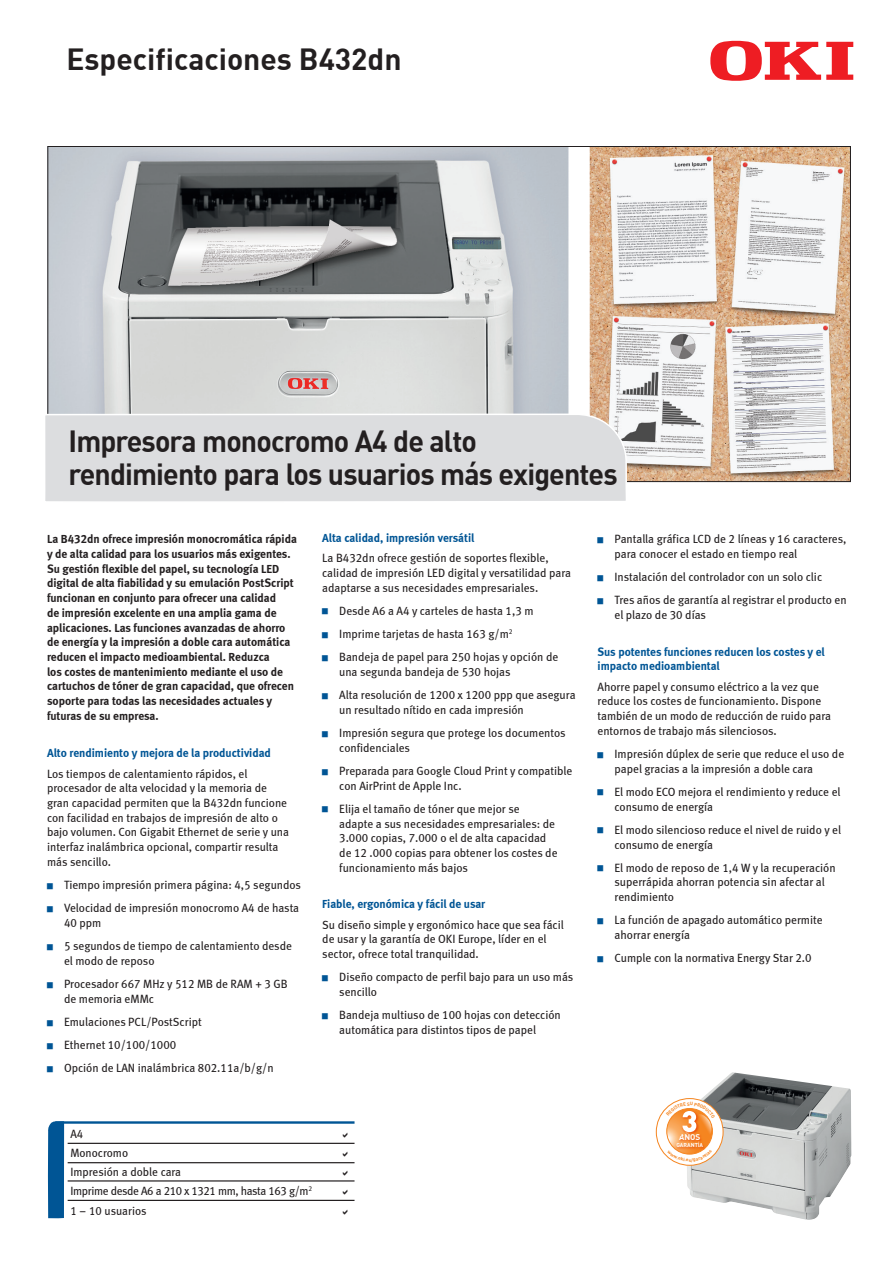
<style>
.page{position:relative;width:893px;height:1263px;background:#fff}
.page>*{position:absolute;margin:0;border:0;box-sizing:border-box;transform-origin:0 0}
.MainSubHead{font:700 30px/33px "DIN";letter-spacing:-.03em;color:#231f20;scale:.95 1}
.MainSubHead-2{font:700 30px "DIN";color:#231f20}
.BodyText{font:12px/14.7px "Meta Book LF";color:#231f20;scale:.96 1}
.BodyText-2{font:12px/14.7px "Meta Bold LF";color:#231f20;scale:.96 1}
.BodyText-3{font:12px/14.7px "Meta Bold LF";color:#005595;scale:.96 1}
.BodyText-4{font:12px "Meta Book LF";color:#231f20;scale:.95 1}
.BodyText-5{font:12px "Meta Book LF";letter-spacing:-.03em;color:#231f20;scale:.95 1}
.t1{font:700 8.25px "DIN Pro";color:#fff}
.t2{font:700 5.55px "DIN Pro";color:#fff}
</style>
<div class="page">
<img style="left:49px;top:148px;width:800px;height:332px">
<svg style="left:710px;top:41px;width:143px;height:40px"></svg>
<div style="left:48px;top:1121px;width:16px;height:97px;background:#005595"></div>
<hr style="left:55px;top:1121px;width:300px;height:3px;background:#005595">
<hr style="left:68px;top:1143px;width:287px;height:1px;background:#231f20">
<hr style="left:68px;top:1162px;width:287px;height:1px;background:#231f20">
<hr style="left:68px;top:1180px;width:287px;height:1px;background:#231f20">
<hr style="left:68px;top:1200px;width:287px;height:1px;background:#231f20">
<div style="left:45px;top:413px;width:583px;height:89px;background:#dcdddf"></div>
<img style="left:687px;top:1072px;width:164px;height:148px">
<svg style="left:656px;top:1098px;width:68px;height:68px"></svg>
<p class="MainSubHead-2" style="left:66px;top:39px;width:337px">Especificaciones B432dn</p>
<p class="MainSubHead" style="left:69px;top:423px;width:579px">Impresora monocromo A4 de alto rendimiento para los usuarios más exigentes</p>
<p class="BodyText-2" style="left:47px;top:532px;width:262px">La B432dn ofrece impresión monocromática rápida y de alta calidad para los usuarios más exigentes.<br>Su gestión flexible del papel, su tecnología LED digital de alta fiabilidad y su emulación PostScript funcionan en conjunto para ofrecer una calidad<br>de impresión excelente en una amplia gama de aplicaciones. Las funciones avanzadas de ahorro de energía y la impresión a doble cara automática reducen el impacto medioambiental. Reduzca<br>los costes de mantenimiento mediante el uso de cartuchos de tóner de gran capacidad, que ofrecen soporte para todas las necesidades actuales y futuras de su empresa.</p>
<p class="BodyText-3" style="left:47px;top:745px;width:235px">Alto rendimiento y mejora de la productividad</p>
<p class="BodyText" style="left:47px;top:766px;width:254px">Los tiempos de calentamiento rápidos, el procesador de alta velocidad y la memoria de gran capacidad permiten que la B432dn funcione con facilidad en trabajos de impresión de alto o bajo volumen. Con Gigabit Ethernet de serie y una interfaz inalámbrica opcional, compartir resulta más sencillo.</p>
<p class="BodyText" style="left:64px;top:877px;width:248px">Tiempo impresión primera página: 4,5 segundos</p>
<p class="BodyText" style="left:64px;top:901px;width:246px">Velocidad de impresión monocromo A4 de hasta<br>40 ppm</p>
<p class="BodyText" style="left:64px;top:938px;width:239px">5 segundos de tiempo de calentamiento desde el modo de reposo</p>
<p class="BodyText" style="left:64px;top:976px;width:234px">Procesador 667 MHz y 512 MB de RAM + 3 GB de memoria eMMc</p>
<p class="BodyText" style="left:64px;top:1014px;width:145px">Emulaciones PCL/PostScript</p>
<p class="BodyText" style="left:64px;top:1037px;width:118px">Ethernet 10/100/1000</p>
<p class="BodyText" style="left:64px;top:1061px;width:220px">Opción de LAN inalámbrica 802.11a/b/g/n</p>
<p class="BodyText-3" style="left:322px;top:530px;width:160px">Alta calidad, impresión versátil</p>
<p class="BodyText" style="left:322px;top:551px;width:261px">La B432dn ofrece gestión de soportes flexible, calidad de impresión LED digital y versatilidad para adaptarse a sus necesidades empresariales.</p>
<p class="BodyText" style="left:339px;top:603px;width:204px">Desde A6 a A4 y carteles de hasta 1,3 m</p>
<p class="BodyText" style="left:339px;top:626px;width:182px">Imprime tarjetas de hasta 163 g/m<sup>2</sup></p>
<p class="BodyText" style="left:339px;top:650px;width:230px">Bandeja de papel para 250 hojas y opción de una segunda bandeja de 530 hojas</p>
<p class="BodyText" style="left:339px;top:687px;width:248px">Alta resolución de 1200 x 1200 ppp que asegura un resultado nítido en cada impresión</p>
<p class="BodyText" style="left:339px;top:725px;width:237px">Impresión segura que protege los documentos confidenciales</p>
<p class="BodyText" style="left:339px;top:763px;width:244px">Preparada para Google Cloud Print y compatible con AirPrint de Apple Inc.</p>
<p class="BodyText" style="left:339px;top:801px;width:229px">Elija el tamaño de tóner que mejor se<br>adapte a sus necesidades empresariales: de 3.000 copias, 7.000 o el de alta capacidad de 12 .000 copias para obtener los costes de funcionamiento más bajos</p>
<p class="BodyText-3" style="left:322px;top:896px;width:171px">Fiable, ergonómica y fácil de usar</p>
<p class="BodyText" style="left:322px;top:917px;width:253px">Su diseño simple y ergonómico hace que sea fácil de usar y la garantía de OKI Europe, líder en el sector, ofrece total tranquilidad.</p>
<p class="BodyText" style="left:339px;top:969px;width:245px">Diseño compacto de perfil bajo para un uso más sencillo</p>
<p class="BodyText" style="left:339px;top:1007px;width:232px">Bandeja multiuso de 100 hojas con detección automática para distintos tipos de papel</p>
<p class="BodyText-4" style="left:70px;top:1126px;width:15px">A4</p>
<p class="BodyText-4" style="left:70px;top:1145px;width:62px">Monocromo</p>
<p class="BodyText-4" style="left:70px;top:1165px;width:118px">Impresión a doble cara</p>
<p class="BodyText-5" style="left:70px;top:1184px;width:256px">Imprime desde A6 a 210 x 1321 mm, hasta 163 g/m<sup>2</sup></p>
<p class="BodyText-4" style="left:70px;top:1203px;width:82px">1 – 10 usuarios</p>
<p class="BodyText" style="left:614px;top:532px;width:243px">Pantalla gráfica LCD de 2 líneas y 16 caracteres, para conocer el estado en tiempo real</p>
<p class="BodyText" style="left:614px;top:569px;width:218px">Instalación del controlador con un solo clic</p>
<p class="BodyText" style="left:614px;top:593px;width:243px">Tres años de garantía al registrar el producto en el plazo de 30 días</p>
<p class="BodyText-3" style="left:597px;top:644px;width:238px">Sus potentes funciones reducen los costes y el impacto medioambiental</p>
<p class="BodyText" style="left:597px;top:679px;width:245px">Ahorre papel y consumo eléctrico a la vez que reduce los costes de funcionamiento. Dispone también de un modo de reducción de ruido para entornos de trabajo más silenciosos.</p>
<p class="BodyText" style="left:614px;top:746px;width:241px">Impresión dúplex de serie que reduce el uso de papel gracias a la impresión a doble cara</p>
<p class="BodyText" style="left:614px;top:784px;width:237px">El modo ECO mejora el rendimiento y reduce el consumo de energía</p>
<p class="BodyText" style="left:614px;top:822px;width:238px">El modo silencioso reduce el nivel de ruido y el consumo de energía</p>
<p class="BodyText" style="left:614px;top:860px;width:232px">El modo de reposo de 1,4 W y la recuperación superrápida ahorran potencia sin afectar al rendimiento</p>
<p class="BodyText" style="left:614px;top:913px;width:218px">La función de apagado automático permite ahorrar energía</p>
<p class="BodyText" style="left:614px;top:950px;width:207px">Cumple con la normativa Energy Star 2.0</p>
<p class="t1" style="left:679px;top:1132px;width:23px">AÑOS</p>
<p class="t2" style="left:676px;top:1142px;width:28px">GARANTÍA</p>
</div>
